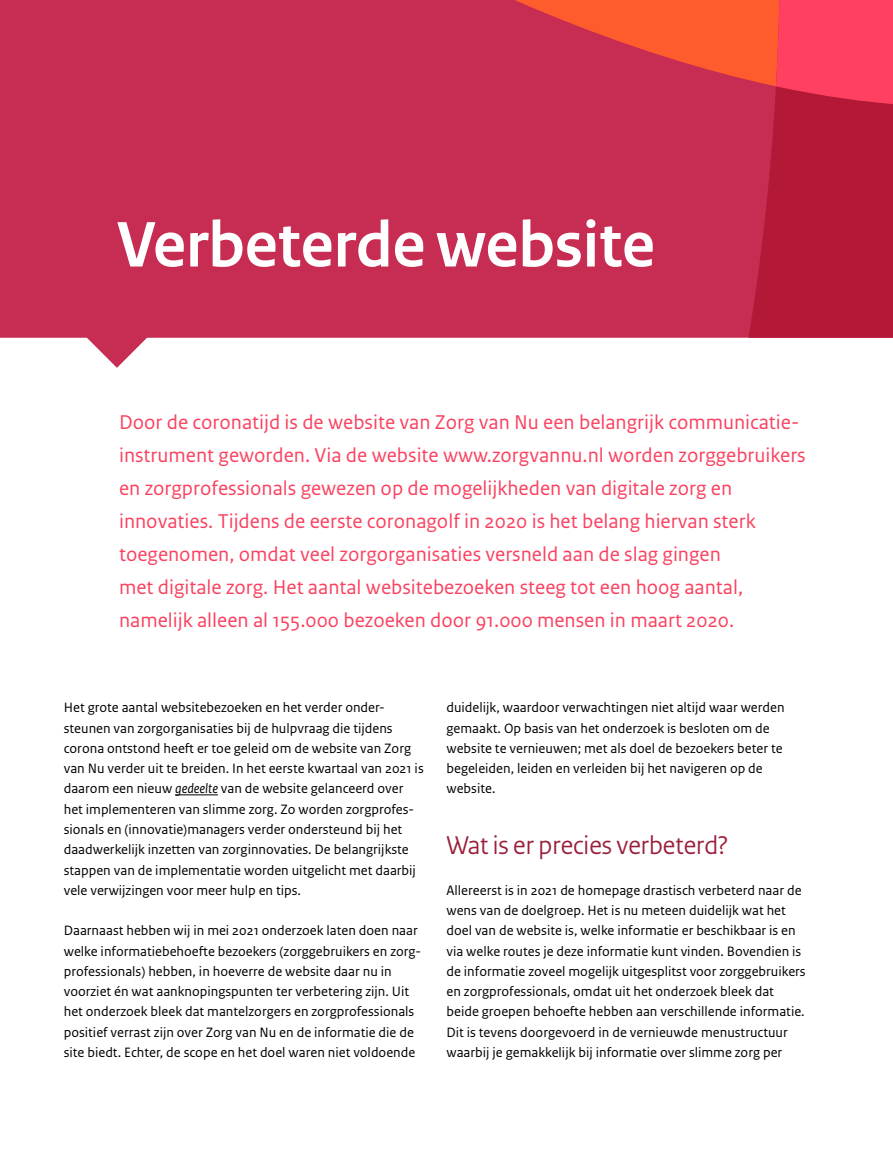
<style>
.page{position:relative;width:893px;height:1149px;background:#fff}
.page>*{position:absolute;margin:0;border:0;box-sizing:border-box;transform-origin:0 0}
.Hoofstuktitel{font:700 67.5px "Rijksoverheid Sans Heading";color:#fff}
.Subkop{font:27px "Rijksoverheid Sans Heading";color:#991f39}
.Inleiding_copy{font:21px/33px "Rijksoverheid Sans Text";color:#fa4260}
.Bodytekst{font:14.25px/20.2px "Rijksoverheid Sans Text";color:#000}
.s1{font-style:italic}
</style>
<div class="page">
<svg style="left:0;top:86px;width:434px;height:282px;background:#cc4163"></svg>
<svg style="left:434px;top:86px;width:459px;height:252px;background:#c2274b"></svg>
<svg style="left:0;top:0;width:755px;height:86px;background:#d0334b"></svg>
<hr style="left:175px;top:794px;width:43px;height:1px;background:#000">
<svg style="left:755px;top:0;width:138px;height:125px;background:#ed3a52"></svg>
<h1 class="Hoofstuktitel" style="left:117px;top:206px;width:539px">Verbeterde website</h1>
<p class="Inleiding_copy" style="left:119px;top:405px;width:688px">Door de coronatijd is de website van Zorg van Nu een belangrijk communicatie-- instrument geworden. Via de website www.zorgvannu.nl worden zorggebruikers en zorgprofessionals gewezen op de mogelijkheden van digitale zorg en innovaties. Tijdens de eerste coronagolf in 2020 is het belang hiervan sterk toegenomen, omdat veel zorgorganisaties versneld aan de slag gingen<br>met digitale zorg. Het aantal websitebezoeken steeg tot een hoog aantal, namelijk alleen al 155.000 bezoeken door 91.000 mensen in maart 2020.</p>
<p class="Bodytekst" style="left:64px;top:697px;width:361px">Het grote aantal websitebezoeken en het verder onder&shy;steunen van zorgorganisaties bij de hulpvraag die tijdens corona ontstond heeft er toe geleid om de website van Zorg van Nu verder uit te breiden. In het eerste kwartaal van 2021 is daarom een nieuw <span class="s1">gedeelte</span> van de website gelanceerd over het implementeren van slimme zorg. Zo worden zorgprofes&shy;sionals en (innovatie)managers verder ondersteund bij het daadwerkelijk inzetten van zorginnovaties. De belangrijkste stappen van de implementatie worden uitgelicht met daarbij vele verwijzingen voor meer hulp en tips.</p>
<p class="Bodytekst" style="left:64px;top:920px;width:359px">Daarnaast hebben wij in mei 2021 onderzoek laten doen naar welke informatiebehoefte bezoekers (zorggebruikers en zorg&shy;professionals) hebben, in hoeverre de website daar nu in voorziet én wat aanknopingspunten ter verbetering zijn. Uit het onderzoek bleek dat mantelzorgers en zorgprofessionals positief verrast zijn over Zorg van Nu en de informatie die de site biedt. Echter, de scope en het doel waren niet voldoende</p>
<p class="Bodytekst" style="left:446px;top:697px;width:340px">duidelijk, waardoor verwachtingen niet altijd waar werden gemaakt. Op basis van het onderzoek is besloten om de website te vernieuwen; met als doel de bezoekers beter te begeleiden, leiden en verleiden bij het navigeren op de website.</p>
<h2 class="Subkop" style="left:446px;top:829px;width:283px">Wat is er precies verbeterd?</h2>
<p class="Bodytekst" style="left:446px;top:879px;width:361px">Allereerst is in 2021 de homepage drastisch verbeterd naar de wens van de doelgroep. Het is nu meteen duidelijk wat het doel van de website is, welke informatie er beschikbaar is en via welke routes je deze informatie kunt vinden. Bovendien is de informatie zoveel mogelijk uitgesplitst voor zorggebruikers en zorgprofessionals, omdat uit het onderzoek bleek dat beide groepen behoefte hebben aan verschillende informatie.<br>Dit is tevens doorgevoerd in de vernieuwde menustructuur waarbij je gemakkelijk bij informatie over slimme zorg per</p>
</div>
